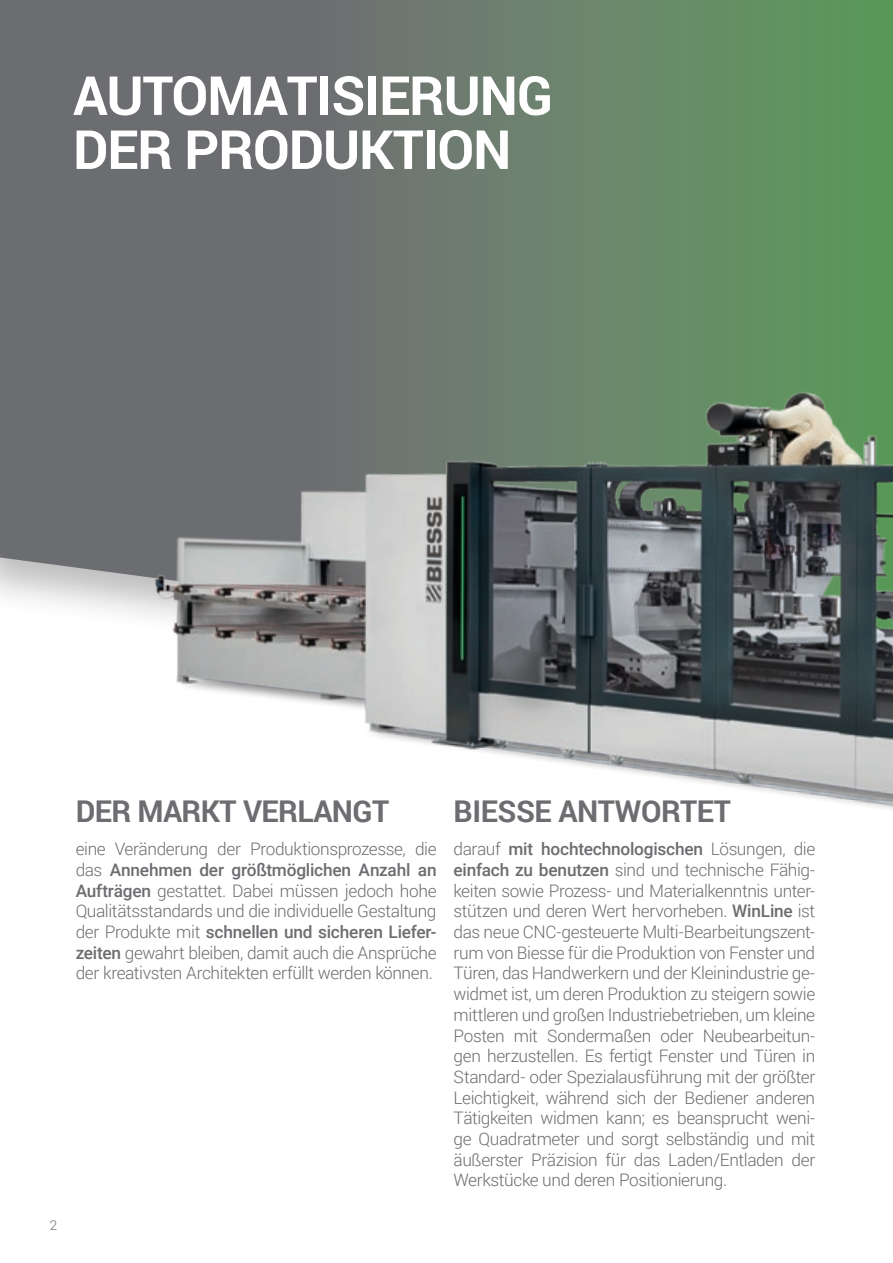
<style>
.page{position:relative;width:893px;height:1263px;background:#fff}
.page>*{position:absolute;margin:0;border:0;box-sizing:border-box;transform-origin:0 0}
.t1{font:700 54px/54px "Roboto";letter-spacing:-.02em;color:#fff}
.t2{font:700 30px "Roboto";letter-spacing:-.02em;color:#6c6d70}
.t3{font:300 17.25px/20.7px "Roboto";letter-spacing:-.02em;color:#6c6d70;text-align:justify}
.t4{font:300 13.5px "Roboto";color:#6c6d70}
.s1{font-weight:500}
</style>
<div class="page">
<svg style="left:0;top:0;width:893px;height:613px;background:#6b7d6d"></svg>
<img style="left:138px;top:357px;width:755px;height:452px">
<p class="t1" style="left:73px;top:67px;width:481px">AUTOMATISIERUNG<br>DER PRODUKTION</p>
<p class="t4" style="left:50px;top:1215px;width:9px">2</p>
<h2 class="t2" style="left:76px;top:790px;width:315px">DER MARKT VERLANGT</h2>
<p class="t3" style="left:76px;top:838px;width:362px">eine Veränderung der Produktionsprozesse, die das <span class="s1">Annehmen der größtmöglichen Anzahl an Aufträgen</span> gestattet. Dabei müssen jedoch hohe Qualitätsstandards und die individuelle Gestaltung der Produkte mit <span class="s1">schnellen und sicheren Liefer&shy;zeiten</span> gewahrt bleiben, damit auch die Ansprüche der kreativsten Architekten erfüllt werden können.</p>
<h2 class="t2" style="left:454px;top:790px;width:279px">BIESSE ANTWORTET</h2>
<p class="t3" style="left:454px;top:838px;width:363px">darauf <span class="s1">mit hochtechnologischen</span> Lösungen, die <span class="s1">einfach zu benutzen</span> sind und technische Fähig&shy;keiten sowie Prozess- und Materialkenntnis unter&shy;stützen und deren Wert hervorheben. <span class="s1">WinLine</span> ist das neue CNC-gesteuerte Multi-Bearbeitungszent&shy;rum von Biesse für die Produktion von Fenster und Türen, das Handwerkern und der Kleinindustrie ge&shy;widmet ist, um deren Produktion zu steigern sowie mittleren und großen Industriebetrieben, um kleine Posten mit Sondermaßen oder Neubearbeitun&shy;gen herzustellen. Es fertigt Fenster und Türen in Standard- oder Spezialausführung mit der größter Leichtigkeit, während sich der Bediener anderen Tätigkeiten widmen kann; es beansprucht weni&shy;ge Quadratmeter und sorgt selbständig und mit äußerster Präzision für das Laden/Entladen der Werkstücke und deren Positionierung.</p>
</div>
